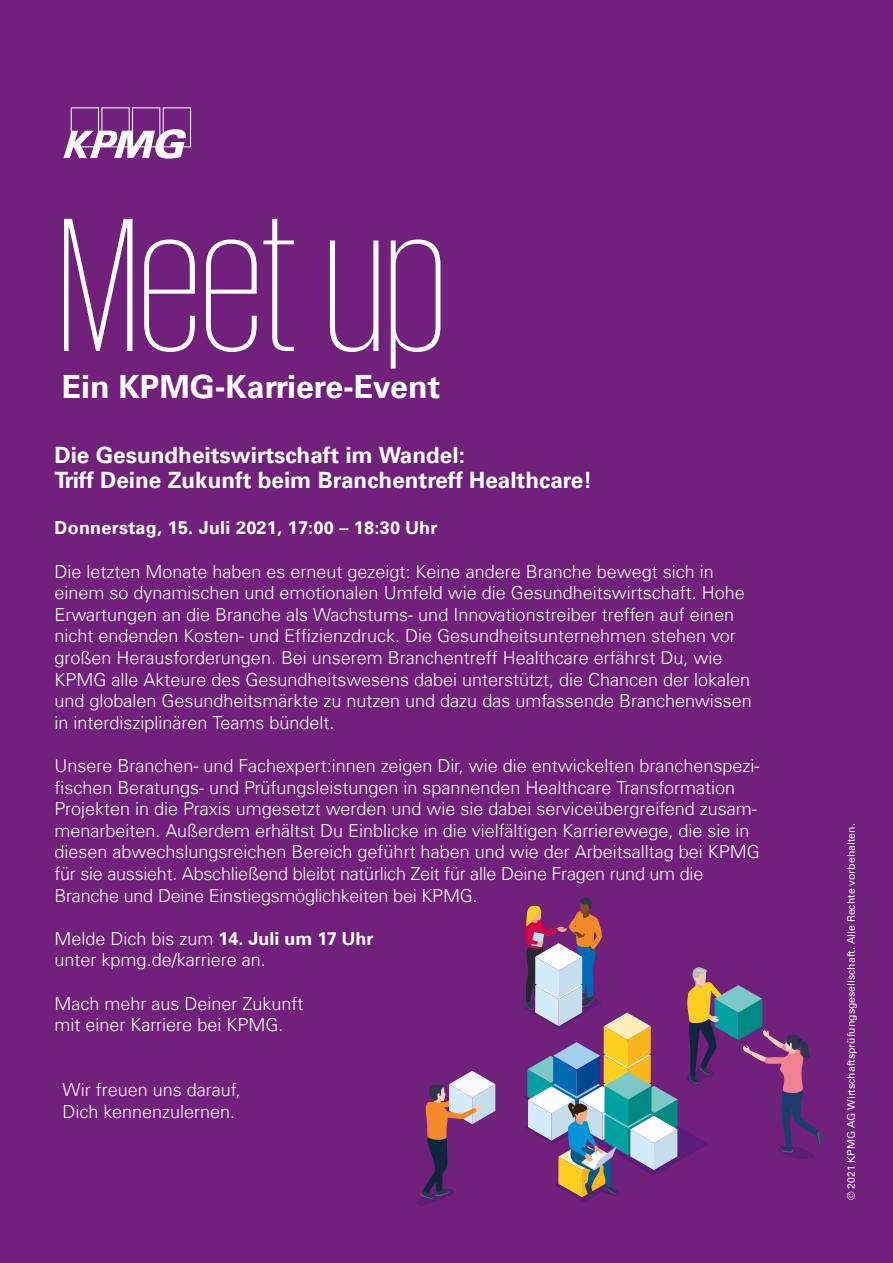
<style>
.page{position:relative;width:893px;height:1263px;background:#71207b}
.page>*{position:absolute;margin:0;border:0;box-sizing:border-box;transform-origin:0 0}
.t1{font:200 194.85px "KPMG";color:#fff}
.t2{font:700 32.1px "Universfor KPMG";color:#fff}
.t3{font:700 22.5px/25.5px "Universfor KPMG";color:#fff}
.t4{font:300 18px/21.6px "Universfor KPMG";color:#fff}
.t5{font:700 18px "Universfor KPMG";letter-spacing:.015em;color:#fff}
.t6{font:10.5px "Universfor KPMG";color:#fff}
.s1{font-weight:700}
</style>
<div class="page">
<svg style="left:416px;top:1071px;width:79px;height:135px"></svg>
<svg style="left:523px;top:898px;width:300px;height:304px"></svg>
<svg style="left:63px;top:107px;width:128px;height:52px"></svg>
<p class="t1" style="left:58px;top:193px;width:390px">Meet up</p>
<p class="t2" style="left:62px;top:368px;width:380px">Ein KPMG-Karriere-Event</p>
<p class="t3" style="left:54px;top:442px;width:539px">Die Gesundheitswirtschaft im Wandel:<br>Triff Deine Zukunft beim Branchentreff Healthcare!</p>
<p class="t5" style="left:54px;top:517px;width:385px">Donnerstag, 15. Juli 2021, 17:00 – 18:30 Uhr</p>
<p class="t4" style="left:54px;top:560px;width:699px">Die letzten Monate haben es erneut gezeigt: Keine andere Branche bewegt sich in einem so dynamischen und emotionalen Umfeld wie die Gesundheitswirtschaft. Hohe Erwartungen an die Branche als Wachstums- und Innovationstreiber treffen auf einen nicht endenden Kosten- und Effizienzdruck. Die Gesundheitsunternehmen stehen vor großen Herausforderungen. Bei unserem Branchentreff Healthcare erfährst Du, wie KPMG alle Akteure des Gesundheitswesens dabei unterstützt, die Chancen der lokalen und globalen Gesundheitsmärkte zu nutzen und dazu das umfassende Branchenwissen in interdisziplinären Teams bündelt.</p>
<p class="t4" style="left:54px;top:755px;width:707px">Unsere Branchen- und Fachexpert:innen zeigen Dir, wie die entwickelten branchenspezi&shy;fischen Beratungs- und Prüfungsleistungen in spannenden Healthcare Transformation Projekten in die Praxis umgesetzt werden und wie sie dabei serviceübergreifend zusam&shy;menarbeiten. Außerdem erhältst Du Einblicke in die vielfältigen Karrierewege, die sie in diesen abwechslungsreichen Bereich geführt haben und wie der Arbeitsalltag bei KPMG für sie aussieht. Abschließend bleibt natürlich Zeit für alle Deine Fragen rund um die Branche und Deine Einstiegsmöglichkeiten bei KPMG.</p>
<p class="t4" style="left:54px;top:928px;width:320px">Melde Dich bis zum <span class="s1">14. Juli um 17 Uhr </span>unter kpmg.de/karriere an.</p>
<p class="t4" style="left:54px;top:992px;width:251px">Mach mehr aus Deiner Zukunft mit einer Karriere bei KPMG.</p>
<p class="t4" style="left:63px;top:1079px;width:180px">Wir freuen uns darauf,<br>Dich kennenzulernen.</p>
<p class="t6" style="left:845px;top:1200px;width:378px;rotate:-90deg">© 2021 KPMG AG Wirtschaftsprüfungsgesellschaft. Alle Rechte vorbehalten.</p>
</div>
